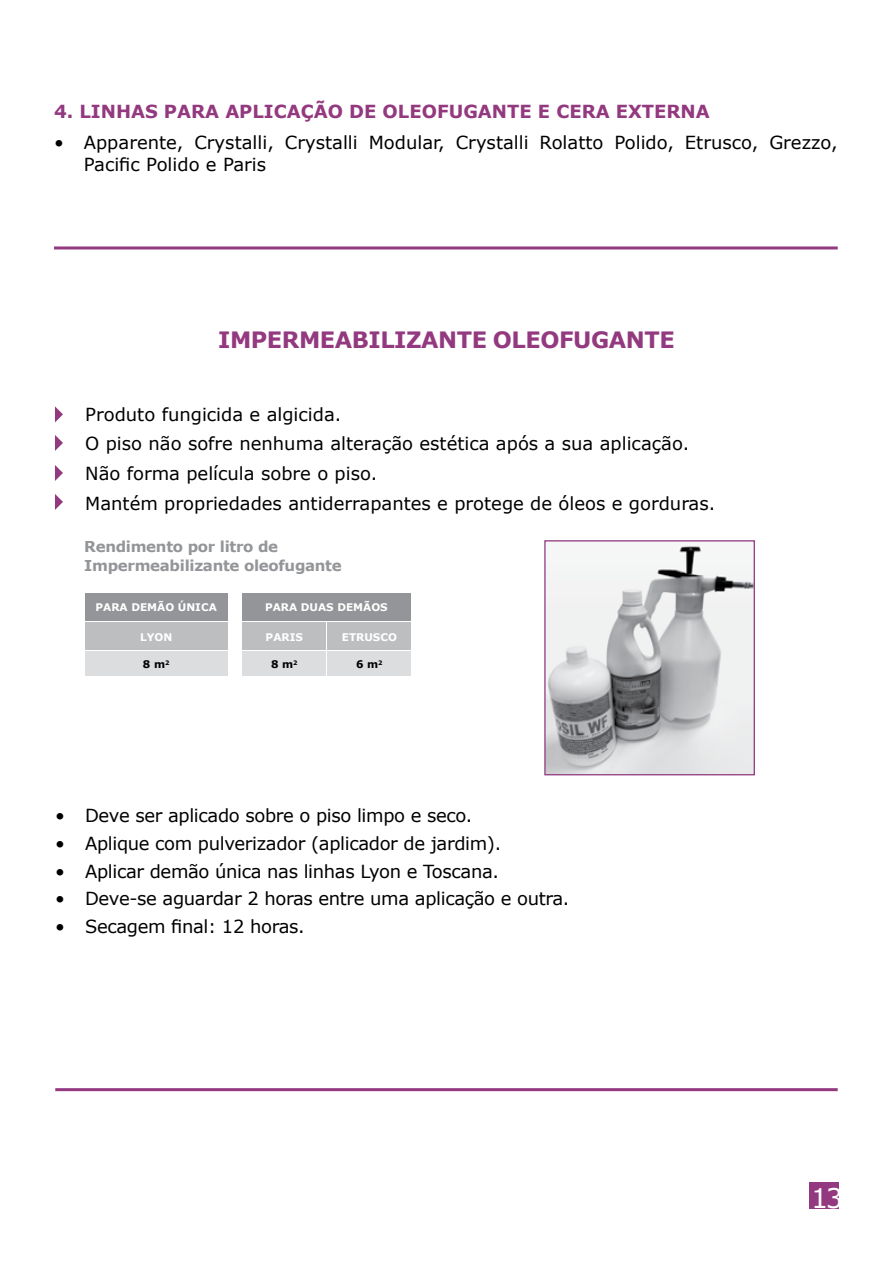
<style>
.page{position:relative;width:893px;height:1263px;background:#fff}
.page>*{position:absolute;margin:0;border:0;box-sizing:border-box;transform-origin:0 0}
.t1{font:27px "Verdana";color:#fff}
.t2{font:700 22.5px "Verdana";letter-spacing:-.02em;color:#93397f}
.t3{font:18px/29.7px "Verdana";color:#000}
.t4{font:18px "Verdana";letter-spacing:-.02em;color:#000}
.t5{font:700 18px "Verdana";color:#93397f}
.t6{font:700 15px/19.5px "Verdana";letter-spacing:-.02em;color:#939598}
.t7{font:700 10.5px "Verdana";color:#fff}
.t8{font:700 10.5px "Verdana";color:#000}
</style>
<div class="page">
<div style="left:809px;top:1182px;width:30px;height:27px;background:#93397f"></div>
<div style="left:85px;top:622px;width:142px;height:28px;background:#bcbec0"></div>
<div style="left:85px;top:652px;width:142px;height:24px;background:#dcddde"></div>
<div style="left:85px;top:593px;width:142px;height:28px;background:#939598"></div>
<div style="left:242px;top:622px;width:84px;height:28px;background:#bcbec0"></div>
<div style="left:327px;top:622px;width:84px;height:28px;background:#bcbec0"></div>
<div style="left:242px;top:652px;width:84px;height:24px;background:#dcddde"></div>
<div style="left:327px;top:652px;width:84px;height:24px;background:#dcddde"></div>
<div style="left:242px;top:593px;width:169px;height:28px;background:#939598"></div>
<svg style="left:55px;top:406px;width:8px;height:16px"></svg>
<svg style="left:55px;top:435px;width:8px;height:16px"></svg>
<svg style="left:55px;top:465px;width:8px;height:16px"></svg>
<svg style="left:55px;top:494px;width:8px;height:16px"></svg>
<img style="left:546px;top:545px;width:207px;height:228px">
<div style="left:544px;top:540px;width:211px;height:235px;border:1px solid #93397f"></div>
<hr style="left:54px;top:246px;width:784px;height:3px;background:#93397f">
<hr style="left:55px;top:1088px;width:783px;height:3px;background:#93397f">
<p class="t5" style="left:54px;top:99px;width:657px">4. LINHAS PARA APLICAÇÃO DE OLEOFUGANTE E CERA EXTERNA</p>
<p class="t3" style="left:84px;top:131px;width:755px;line-height:22.5px;text-indent:-30px">• Apparente, Crystalli, Crystalli Modular, Crystalli Rolatto Polido, Etrusco, Grezzo,<br>Pacific Polido e Paris</p>
<p class="t2" style="left:218px;top:324px;width:458px">IMPERMEABILIZANTE OLEOFUGANTE</p>
<p class="t3" style="left:85px;top:399px;width:632px">Produto fungicida e algicida.<br>O piso não sofre nenhuma alteração estética após a sua aplicação.<br>Não forma película sobre o piso.<br>Mantém propriedades antiderrapantes e protege de óleos e gorduras.</p>
<p class="t6" style="left:84px;top:536px;width:259px">Rendimento por litro de<br>Impermeabilizante oleofugante</p>
<p class="t7" style="left:96px;top:600px;width:9px">para</p>
<p class="t7" style="left:131px;top:600px;width:10px">demão</p>
<p class="t7" style="left:178px;top:600px;width:17px">única</p>
<p class="t7" style="left:140px;top:629px;width:9px">lyon</p>
<p class="t8" style="left:143px;top:657px;width:28px">8 m<sup>2</sup></p>
<p class="t7" style="left:265px;top:600px;width:9px">para</p>
<p class="t7" style="left:301px;top:600px;width:9px">duas</p>
<p class="t7" style="left:337px;top:600px;width:10px">demãos</p>
<p class="t7" style="left:266px;top:629px;width:9px">paris</p>
<p class="t7" style="left:342px;top:629px;width:9px">etrusco</p>
<p class="t8" style="left:271px;top:657px;width:28px">8 m<sup>2</sup></p>
<p class="t8" style="left:356px;top:657px;width:28px">6 m<sup>2</sup></p>
<p class="t4" style="left:55px;top:803px;width:419px">• Deve ser aplicado sobre o piso limpo e seco.</p>
<p class="t4" style="left:55px;top:831px;width:448px">• Aplique com pulverizador (aplicador de jardim).</p>
<p class="t4" style="left:55px;top:859px;width:445px">• Aplicar demão única nas linhas Lyon e Toscana.</p>
<p class="t4" style="left:55px;top:886px;width:516px">• Deve-se aguardar 2 horas entre uma aplicação e outra.</p>
<p class="t4" style="left:55px;top:914px;width:251px">• Secagem final: 12 horas.</p>
<h1 class="t1" style="left:811px;top:1179px;width:33px">13</h1>
</div>
